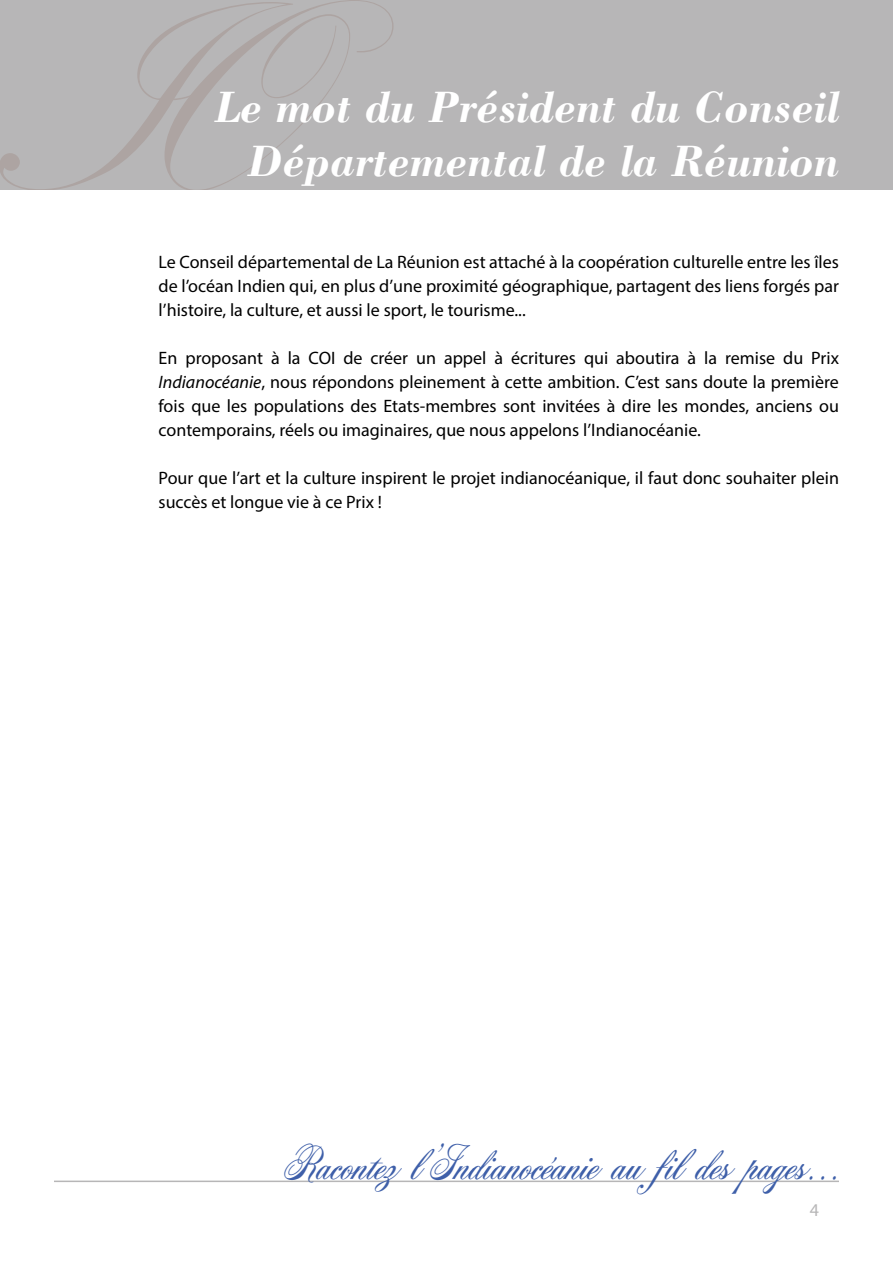
<style>
.page{position:relative;width:893px;height:1263px;background:#fff}
.page>*{position:absolute;margin:0;border:0;box-sizing:border-box;transform-origin:0 0}
.t1{font:italic 700 45px/54px "Bodoni";color:#fff;text-align:right}
.t2{font:45px "Acroterion JF";color:#3e5fa9}
.t3{font:18px/24px "Myriad Pro";color:#000;text-align:justify}
.t4{font:18px "Myriad Pro";color:#b7b6b7}
.s1{font-style:italic}
</style>
<div class="page">
<hr style="left:54px;top:1180px;width:785px;height:2px;background:#b7b6b7">
<div style="left:0;top:0;width:893px;height:190px;background:#b7b6b7"></div>
<svg style="left:0;top:32px;width:165px;height:158px"></svg>
<svg style="left:165px;top:0;width:228px;height:190px"></svg>
<h1 class="t1" style="left:215px;top:79px;width:625px">Le mot du Président du Conseil<br>Départemental de la Réunion</h1>
<p class="t3" style="left:159px;top:250px;width:682px">Le Conseil départemental de La Réunion est attaché à la coopération culturelle entre les îles de l’océan Indien qui, en plus d’une proximité géographique, partagent des liens forgés par l’histoire, la culture, et aussi le sport, le tourisme...</p>
<p class="t3" style="left:159px;top:346px;width:682px">En proposant à la COI de créer un appel à écritures qui aboutira à la remise du Prix <span class="s1">Indianocéanie</span>, nous répondons pleinement à cette ambition. C’est sans doute la première fois que les populations des Etats-membres sont invitées à dire les mondes, anciens ou contemporains, réels ou imaginaires, que nous appelons l’Indianocéanie.</p>
<p class="t3" style="left:159px;top:465px;width:682px">Pour que l’art et la culture inspirent le projet indianocéanique, il faut donc souhaiter plein succès et longue vie à ce Prix !</p>
<h1 class="t2" style="left:283px;top:1134px;width:557px">Racontez l’Indianocéanie au fil des pages...</h1>
<p class="t4" style="left:810px;top:1198px;width:11px">4</p>
</div>
